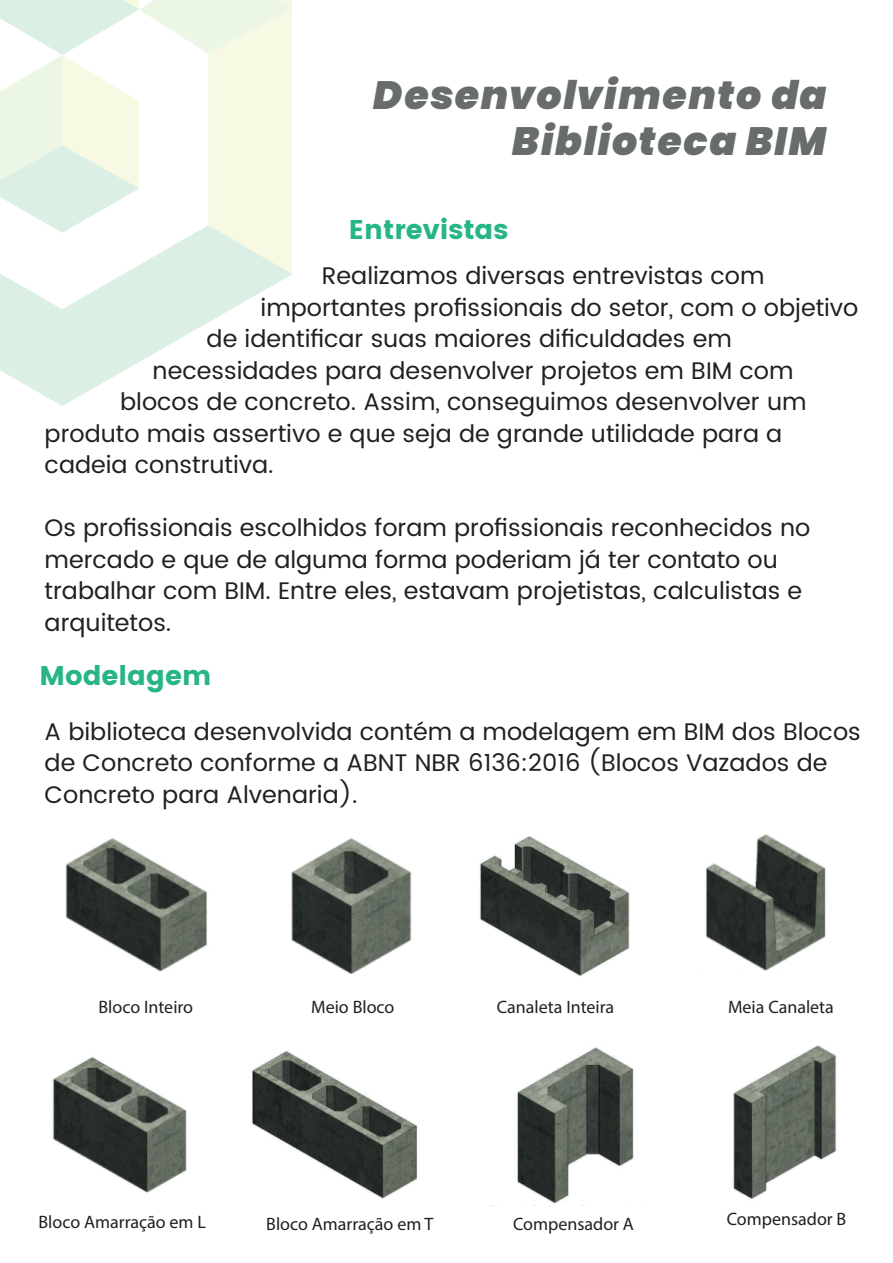
<style>
.page{position:relative;width:893px;height:1263px;background:#fff}
.page>*{position:absolute;margin:0;border:0;box-sizing:border-box;transform-origin:0 0}
.t1{font:italic 900 39.45px/45.6px "Poppins";letter-spacing:.04em;color:#686c6d;text-align:right}
.t2{font:27px "Poppins";color:#27b486}
.t3{font:24px/31.5px "Poppins";color:#231f20}
.t4{font:18px "Myriad Pro";color:#231f20}
</style>
<div class="page">
<img style="left:0;top:0;width:292px;height:406px">
<img style="left:65px;top:838px;width:347px;height:135px">
<img style="left:480px;top:836px;width:150px;height:140px">
<img style="left:705px;top:834px;width:121px;height:137px">
<img style="left:52px;top:1057px;width:135px;height:136px">
<img style="left:252px;top:1047px;width:382px;height:157px">
<img style="left:733px;top:1045px;width:104px;height:154px">
<h1 class="t1" style="left:374px;top:73px;width:454px">Desenvolvimento da<br>Biblioteca BIM</h1>
<p class="t2" style="left:349px;top:214px;width:161px">Entrevistas</p>
<p class="t3" style="left:322px;top:261px;width:444px">Realizamos diversas entrevistas com</p>
<p class="t3" style="left:261px;top:292px;width:599px">importantes profissionais do setor, com o objetivo</p>
<p class="t3" style="left:207px;top:324px;width:527px">de identificar suas maiores dificuldades em</p>
<p class="t3" style="left:153px;top:355px;width:642px">necessidades para desenvolver projetos em BIM com</p>
<p class="t3" style="left:120px;top:387px;width:688px">blocos de concreto. Assim, conseguimos desenvolver um</p>
<p class="t3" style="left:45px;top:418px;width:739px">produto mais assertivo e que seja de grande utilidade para a</p>
<p class="t3" style="left:45px;top:450px;width:231px">cadeia construtiva.</p>
<p class="t3" style="left:45px;top:513px;width:767px">Os profissionais escolhidos foram profissionais reconhecidos no mercado e que de alguma forma poderiam já ter contato ou trabalhar com BIM. Entre eles, estavam projetistas, calculistas e arquitetos.</p>
<p class="t2" style="left:40px;top:659px;width:173px">Modelagem</p>
<p class="t3" style="left:45px;top:716px;width:818px">A biblioteca desenvolvida contém a modelagem em BIM dos Blocos de Concreto conforme a ABNT NBR 6136:2016 (Blocos Vazados de<br>Concreto para Alvenaria).</p>
<p class="t4" style="left:99px;top:996px;width:96px">Bloco Inteiro</p>
<p class="t4" style="left:311px;top:996px;width:85px">Meio Bloco</p>
<p class="t4" style="left:497px;top:996px;width:119px">Canaleta Inteira</p>
<p class="t4" style="left:728px;top:996px;width:107px">Meia Canaleta</p>
<p class="t4" style="left:39px;top:1211px;width:169px">Bloco Amarração em L</p>
<p class="t4" style="left:266px;top:1213px;width:169px">Bloco Amarração em T</p>
<p class="t4" style="left:513px;top:1213px;width:122px">Compensador A</p>
<p class="t4" style="left:727px;top:1208px;width:121px">Compensador B</p>
</div>
